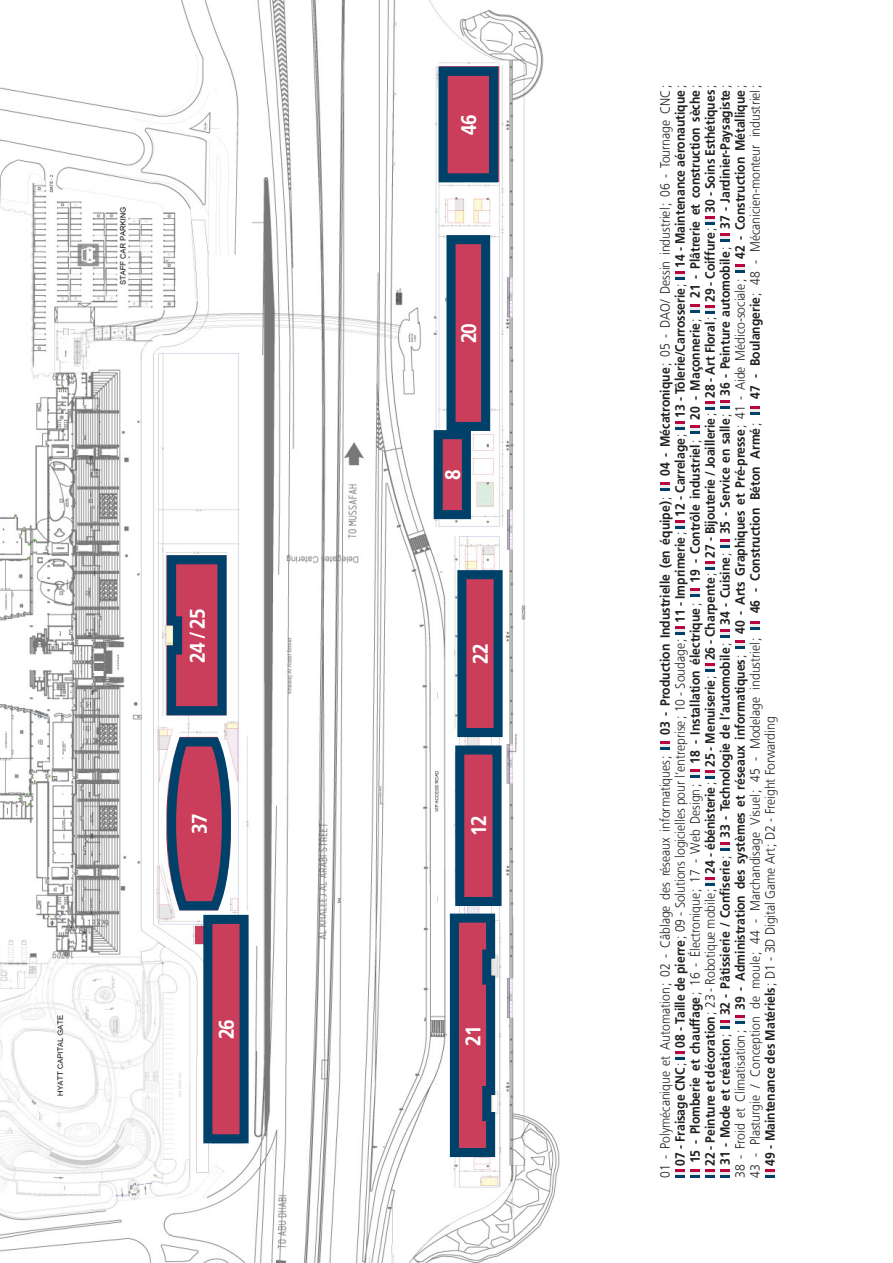
<style>
.page{position:relative;width:893px;height:1263px;background:#fff}
.page>*{position:absolute;margin:0;border:0;box-sizing:border-box;transform-origin:0 0}
.t1{font:700 21.15px "Frutiger LT Com";letter-spacing:-.05em;color:#fff;scale:.9 1}
.t2{font:700 13.5px/15px "Frutiger LT Com";color:#231f20;text-align:justify;scale:.9 1}
.t3{font:300 13.5px "Frutiger LT Com";color:#231f20;scale:.9 1}
.s1{font-weight:700}
.s2{font-weight:300}
</style>
<div class="page">
<img style="left:0;top:0;width:559px;height:1263px">
<svg style="left:163px;top:733px;width:90px;height:415px"></svg>
<svg style="left:163px;top:551px;width:68px;height:169px;background:#8d5e7a"></svg>
<svg style="left:445px;top:566px;width:62px;height:595px"></svg>
<div style="left:438px;top:435px;width:28px;height:80px;background:#ca3e5b"></div>
<div style="left:434px;top:430px;width:37px;height:89px;border:9px solid #00416a"></div>
<div style="left:451px;top:240px;width:35px;height:186px;background:#ca3e5b"></div>
<div style="left:446px;top:235px;width:44px;height:196px;border:9px solid #00416a"></div>
<div style="left:443px;top:71px;width:51px;height:107px;background:#ca3e5b"></div>
<div style="left:439px;top:67px;width:59px;height:115px;border:9px solid #00416a"></div>
<svg style="left:661px;top:741px;width:9px;height:9px"></svg>
<svg style="left:661px;top:482px;width:9px;height:9px"></svg>
<svg style="left:676px;top:1169px;width:9px;height:9px"></svg>
<svg style="left:676px;top:1051px;width:9px;height:9px"></svg>
<svg style="left:676px;top:626px;width:9px;height:9px"></svg>
<svg style="left:676px;top:520px;width:9px;height:9px"></svg>
<svg style="left:676px;top:421px;width:9px;height:9px"></svg>
<svg style="left:676px;top:271px;width:9px;height:9px"></svg>
<svg style="left:691px;top:1169px;width:9px;height:9px"></svg>
<svg style="left:691px;top:769px;width:9px;height:9px"></svg>
<svg style="left:691px;top:588px;width:9px;height:9px"></svg>
<svg style="left:691px;top:425px;width:9px;height:9px"></svg>
<svg style="left:691px;top:304px;width:9px;height:9px"></svg>
<svg style="left:706px;top:1169px;width:9px;height:9px"></svg>
<svg style="left:706px;top:877px;width:9px;height:8px"></svg>
<svg style="left:706px;top:770px;width:9px;height:9px"></svg>
<svg style="left:706px;top:663px;width:9px;height:9px"></svg>
<svg style="left:706px;top:561px;width:9px;height:9px"></svg>
<svg style="left:706px;top:401px;width:9px;height:9px"></svg>
<svg style="left:706px;top:305px;width:9px;height:9px"></svg>
<svg style="left:706px;top:216px;width:9px;height:9px"></svg>
<svg style="left:721px;top:1169px;width:9px;height:9px"></svg>
<svg style="left:721px;top:1020px;width:9px;height:9px"></svg>
<svg style="left:721px;top:842px;width:9px;height:9px"></svg>
<svg style="left:721px;top:629px;width:9px;height:9px"></svg>
<svg style="left:721px;top:539px;width:9px;height:9px"></svg>
<svg style="left:721px;top:400px;width:9px;height:9px"></svg>
<svg style="left:721px;top:233px;width:9px;height:9px"></svg>
<svg style="left:736px;top:1015px;width:9px;height:9px"></svg>
<svg style="left:736px;top:640px;width:9px;height:9px"></svg>
<svg style="left:736px;top:264px;width:9px;height:9px"></svg>
<svg style="left:751px;top:621px;width:9px;height:9px"></svg>
<svg style="left:751px;top:406px;width:9px;height:9px"></svg>
<div style="left:766px;top:1173px;width:9px;height:5px;background:#00416a"></div>
<svg style="left:766px;top:1169px;width:9px;height:6px"></svg>
<h1 class="t1" style="left:186px;top:663px;width:62px;rotate:-90deg">24 / 25</h1>
<h1 class="t1" style="left:188px;top:834px;width:24px;rotate:-90deg">37</h1>
<h1 class="t1" style="left:215px;top:1039px;width:24px;rotate:-90deg">26</h1>
<h1 class="t1" style="left:457px;top:135px;width:24px;rotate:-90deg">46</h1>
<h1 class="t1" style="left:457px;top:343px;width:24px;rotate:-90deg">20</h1>
<h1 class="t1" style="left:441px;top:480px;width:13px;rotate:-90deg">8</h1>
<h1 class="t1" style="left:469px;top:664px;width:24px;rotate:-90deg">22</h1>
<h1 class="t1" style="left:468px;top:836px;width:24px;rotate:-90deg">12</h1>
<h1 class="t1" style="left:462px;top:1045px;width:24px;rotate:-90deg">21</h1>
<p class="t3" style="left:748px;top:399px;width:350px;rotate:-90deg"><span class="s1">47 - Boulangerie</span> ; 48 - Mécanicien-monteur industriel ;</p>
<p class="t2" style="left:718px;top:229px;width:161px;rotate:-90deg">37 - Jardinier-Paysagiste <span class="s2">;</span></p>
<p class="t2" style="left:733px;top:259px;width:194px;rotate:-90deg">42 - Construction Métallique <span class="s2">;</span></p>
<p class="t2" style="left:658px;top:1166px;width:1202px;text-indent:690px;rotate:-90deg">04 - Mécatronique <span class="s2">; 05 - DAO/ Dessin industriel ; 06 - Tournage CNC ; </span>07 - Fraisage CNC <span class="s2">;</span> 08 - Taille de pierre <span class="s2">; 09 - Solutions logicielles pour l’entreprise ; 10 - Soudage ;</span> 11 - Imprimerie <span class="s2">;</span> 12 - Carrelage <span class="s2">;</span> 13 - Tôlerie/Carrosserie <span class="s2">;</span> 14 - Maintenance aéronautique <span class="s2">; </span>15 - Plomberie et chauffage <span class="s2">; 16 - Électronique ; 17 - Web Design ;</span></p>
<p class="t2" style="left:688px;top:1166px;width:1202px;text-indent:868px;rotate:-90deg">21 - Plâtrerie et construction sèche <span class="s2">; </span>22 - Peinture et décoration <span class="s2">; 23 - Robotique mobile ;</span> 24 - ébénisterie <span class="s2">;</span> 25 - Menuiserie <span class="s2">;</span> 26 - Charpente <span class="s2">;</span> 27 - Bijouterie / Joaillerie <span class="s2">;</span> 28 - Art Floral <span class="s2">;</span> 29 - Coiffure <span class="s2">;</span> 30 - Soins Esthétiques <span class="s2">; </span>31 - Mode et création <span class="s2">;</span></p>
<p class="t2" style="left:718px;top:396px;width:167px;rotate:-90deg">36 - Peinture automobile <span class="s2">;</span></p>
<p class="t2" style="left:733px;top:634px;width:396px;rotate:-90deg">40 - Arts Graphiques et Pré-presse <span class="s2">; 41 - Aide Médico-sociale ;</span></p>
<p class="t2" style="left:688px;top:420px;width:114px;rotate:-90deg">20 - Maçonnerie <span class="s2">;</span></p>
<p class="t2" style="left:718px;top:534px;width:136px;rotate:-90deg">35 - Service en salle <span class="s2">;</span></p>
<p class="t2" style="left:748px;top:613px;width:213px;rotate:-90deg">46 - Construction Béton Armé <span class="s2">;</span></p>
<p class="t2" style="left:688px;top:583px;width:160px;rotate:-90deg">19 - Contrôle industriel <span class="s2">;</span></p>
<p class="t2" style="left:658px;top:735px;width:267px;rotate:-90deg">03 - Production Industrielle (en équipe) <span class="s2">;</span></p>
<p class="t2" style="left:718px;top:625px;width:82px;rotate:-90deg">34 - Cuisine <span class="s2">;</span></p>
<p class="t2" style="left:688px;top:763px;width:180px;rotate:-90deg">18 - Installation électrique <span class="s2">;</span></p>
<p class="t3" style="left:748px;top:1178px;width:602px;rotate:-90deg">43 - Plasturgie / Conception de moule ; 44 - Marchandisage Visuel ; 45 - Modelage industriel ;</p>
<p class="t2" style="left:718px;top:838px;width:218px;rotate:-90deg">33 - Technologie de l’automobile <span class="s2">;</span></p>
<p class="t2" style="left:733px;top:1010px;width:396px;rotate:-90deg">39 - Administration des systèmes et réseaux informatiques <span class="s2">;</span></p>
<p class="t3" style="left:763px;top:1165px;width:500px;rotate:-90deg"><span class="s1">49 - Maintenance des Matériels</span> ; D1 - 3D Digital Game Art ; D2 - Freight Forwarding</p>
<p class="t3" style="left:657px;top:1178px;width:471px;rotate:-90deg">01 - Polymécanique et Automation ; 02 - Câblage des réseaux informatiques ;</p>
<p class="t2" style="left:718px;top:1015px;width:179px;rotate:-90deg">32 - Pâtissierie / Confiserie <span class="s2">;</span></p>
<p class="t3" style="left:733px;top:1178px;width:166px;rotate:-90deg">38 - Froid et Climatisation ;</p>
</div>
